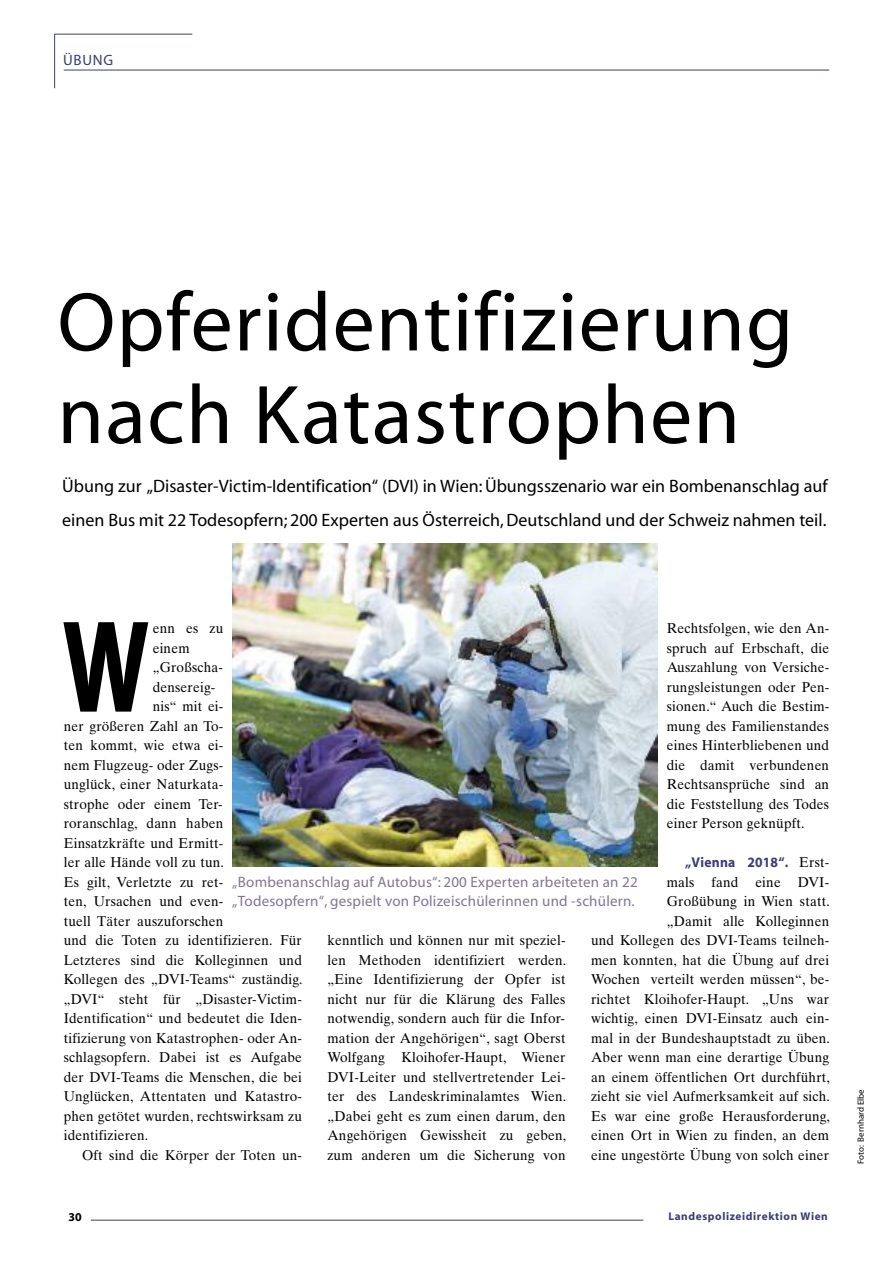
<style>
.page{position:relative;width:893px;height:1263px;background:#fff}
.page>*{position:absolute;margin:0;border:0;box-sizing:border-box;transform-origin:0 0}
.t1{font:700 127.5px "Meta Plus";color:#000;scale:.8 1}
.t2{font:84px/92.7px "Myriad";letter-spacing:.015em;color:#000}
.t3{font:18px/34px "Myriad";color:#000}
.t4{font:15px/19.5px "Myriad";letter-spacing:.015em;color:#817791}
.t5{font:15px "Myriad";letter-spacing:.05em;color:#3c3c78}
.t6{font:14.25px/19.5px "Times Ten";letter-spacing:.015em;color:#000;text-align:justify;scale:.95 1}
.t7{font:700 14.25px "Myriad";letter-spacing:.015em;color:#3c3c78;scale:.95 1}
.t8{font:700 12px "Myriad";color:#000}
.t9{font:700 11.25px "Myriad";letter-spacing:.055em;color:#3c3c78}
.t10{font:9px "Myriad";color:#000}
.s1{font-family:"Times Ten";font-weight:400;color:#000}
</style>
<div class="page">
<hr style="left:64px;top:70px;width:765px;height:1px;background:#3c3c78">
<hr style="left:54px;top:34px;width:1px;height:54px;background:#3c3c78">
<hr style="left:54px;top:34px;width:138px;height:1px;background:#3c3c78">
<hr style="left:91px;top:1220px;width:552px;height:1px;background:#3c3c78">
<img style="left:232px;top:544px;width:426px;height:322px">
<p class="t5" style="left:63px;top:54px;width:52px">ÜBUNG</p>
<h2 class="t2" style="left:58px;top:283px;width:737px">Opferidentifizierung nach Katastrophen</h2>
<p class="t3" style="left:62px;top:470px;width:767px">Übung zur „Disaster-Victim-Identification“ (DVI) in Wien:Übungsszenario war ein Bombenanschlag auf einen Bus mit 22 Todesopfern; 200 Experten aus Österreich,Deutschland und der Schweiz nahmen teil.</p>
<h1 class="t1" style="left:62px;top:592px;width:111px">W</h1>
<p class="t6" style="left:667px;top:620px;width:173px">Rechtsfolgen, wie den An&shy;spruch auf Erbschaft, die Auszahlung von Versiche&shy;rungsleistungen oder Pen&shy;sionen.“ Auch die Bestim&shy;mung des Familienstandes eines Hinterbliebenen und die damit verbundenen Rechtsansprüche sind an die Feststellung des Todes einer Person geknüpft.</p>
<p class="t7" style="left:685px;top:857px;width:153px">„Vienna 2018“. <span class="s1">Erst-</span></p>
<p class="t6" style="left:591px;top:873px;width:253px;text-align:right">mals fand eine DVI-<br>Großübung in Wien statt.<br>„Damit alle Kolleginnen<br>und Kollegen des DVI-Teams teilneh&shy;men konnten, hat die Übung auf drei Wochen verteilt werden müssen“, be&shy;richtet Kloihofer-Haupt. „Uns war wichtig, einen DVI-Einsatz auch ein&shy;mal in der Bundeshauptstadt zu üben.<br>Aber wenn man eine derartige Übung an einem öffentlichen Ort durchführt, zieht sie viel Aufmerksamkeit auf sich.<br>Es war eine große Herausforderung, einen Ort in Wien zu finden, an dem eine ungestörte Übung von solch einer</p>
<p class="t6" style="left:153px;top:620px;width:76px">enn es zu</p>
<p class="t6" style="left:153px;top:639px;width:40px">einem</p>
<p class="t6" style="left:153px;top:659px;width:75px">„Großscha-</p>
<p class="t6" style="left:153px;top:678px;width:68px">densereig-</p>
<p class="t6" style="left:153px;top:698px;width:76px">nis“ mit ei-</p>
<p class="t6" style="left:64px;top:717px;width:170px">ner größeren Zahl an To-</p>
<p class="t6" style="left:64px;top:737px;width:170px">ten kommt, wie etwa ei-</p>
<p class="t6" style="left:64px;top:756px;width:170px">nem Flugzeug- oder Zugs-</p>
<p class="t6" style="left:64px;top:776px;width:170px">unglück, einer Naturkata-</p>
<p class="t6" style="left:64px;top:795px;width:169px">strophe oder einem Ter-</p>
<p class="t6" style="left:64px;top:815px;width:169px">roranschlag, dann haben</p>
<p class="t6" style="left:64px;top:834px;width:170px">Einsatzkräfte und Ermitt-</p>
<p class="t6" style="left:64px;top:854px;width:170px">ler alle Hände voll zu tun.</p>
<p class="t6" style="left:64px;top:873px;width:170px">Es gilt, Verletzte zu ret-</p>
<p class="t6" style="left:64px;top:893px;width:170px">ten, Ursachen und even-</p>
<p class="t6" style="left:64px;top:912px;width:169px">tuell Täter auszuforschen</p>
<p class="t6" style="left:64px;top:932px;width:252px">und die Toten zu identifizieren. Für</p>
<p class="t6" style="left:64px;top:951px;width:252px">Letzteres sind die Kolleginnen und</p>
<p class="t6" style="left:64px;top:971px;width:253px">Kollegen des „DVI-Teams“ zuständig.</p>
<p class="t6" style="left:64px;top:990px;width:252px">„DVI“ steht für „Disaster-Victim-</p>
<p class="t6" style="left:64px;top:1010px;width:252px">Identification“ und bedeutet die Iden-</p>
<p class="t6" style="left:64px;top:1029px;width:252px">tifizierung von Katastrophen- oder An-</p>
<p class="t6" style="left:64px;top:1049px;width:252px">schlagsopfern. Dabei ist es Aufgabe</p>
<p class="t6" style="left:64px;top:1068px;width:252px">der DVI-Teams die Menschen, die bei</p>
<p class="t6" style="left:64px;top:1088px;width:252px">Unglücken, Attentaten und Katastro-</p>
<p class="t6" style="left:64px;top:1107px;width:252px">phen getötet wurden, rechtswirksam zu</p>
<p class="t6" style="left:64px;top:1127px;width:90px">identifizieren.</p>
<p class="t6" style="left:82px;top:1146px;width:233px">Oft sind die Körper der Toten un-</p>
<p class="t4" style="left:232px;top:873px;width:407px">„Bombenanschlag auf Autobus“: 200 Experten arbeiteten an 22 „Todesopfern“, gespielt von Polizeischülerinnen und -schülern.</p>
<p class="t6" style="left:327px;top:932px;width:253px">kenntlich und können nur mit speziel&shy;len Methoden identifiziert werden. „Eine Identifizierung der Opfer ist nicht nur für die Klärung des Falles notwendig, sondern auch für die Infor&shy;mation der Angehörigen“, sagt Oberst Wolfgang Kloihofer-Haupt, Wiener DVI-Leiter und stellvertretender Lei&shy;ter des Landeskriminalamtes Wien. „Dabei geht es zum einen darum, den Angehörigen Gewissheit zu geben, zum anderen um die Sicherung von</p>
<p class="t8" style="left:68px;top:1213px;width:15px">30</p>
<p class="t9" style="left:668px;top:1212px;width:161px">Landespolizeidirektion Wien</p>
<p class="t10" style="left:857px;top:1164px;width:76px;rotate:-90deg">Foto: Bernhard Elbe</p>
</div>
